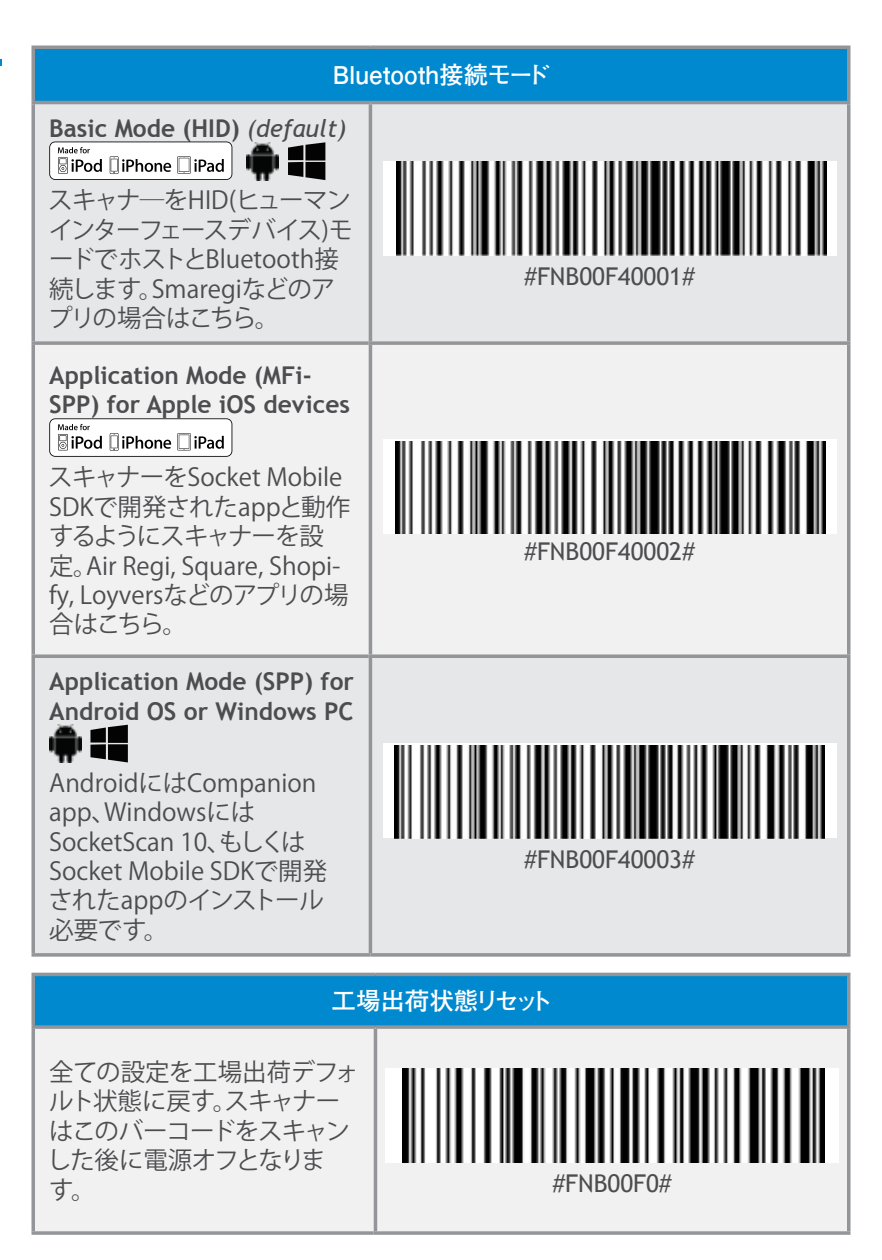
<style>
.page{position:relative;width:882px;height:1260px;background:#fff}
.page>*{position:absolute;margin:0;border:0;box-sizing:border-box;transform-origin:0 0}
.t1{font:24.5px/29.4px "Koz Go Pr 6 N";color:#4d4d4f}
.t2{font:700 24.5px/29.4px "Trebuchet MS";color:#4d4d4f}
.t3{font:24.5px/29.4px "Koz Go Pr 6 N";letter-spacing:-.04em;color:#4d4d4f}
.t4{font:24.5px/29.4px "Koz Go Pr 6 N";letter-spacing:-.03em;color:#4d4d4f}
.t5{font:24.5px "Trebuchet MS";color:#4d4d4f}
.t6{font:700 24.5px "Futo Go B101 Pr 6 N";color:#fff}
.s1{font-weight:400;font-style:italic}
</style>
<div class="page">
<div style="left:33px;top:47px;width:816px;height:56px;background:#0089cf"></div>
<div style="left:33px;top:103px;width:337px;height:240px;background:#e6e7e8"></div>
<div style="left:370px;top:103px;width:479px;height:240px;background:#e6e7e8"></div>
<div style="left:33px;top:343px;width:337px;height:313px;background:#f1f1f2"></div>
<div style="left:370px;top:343px;width:479px;height:313px;background:#f1f1f2"></div>
<div style="left:33px;top:656px;width:337px;height:299px;background:#e6e7e8"></div>
<div style="left:370px;top:656px;width:479px;height:299px;background:#e6e7e8"></div>
<hr style="left:32px;top:104px;width:3px;height:237px;background:#939598">
<svg style="left:32px;top:341px;width:337px;height:4px"></svg>
<hr style="left:32px;top:345px;width:3px;height:309px;background:#939598">
<svg style="left:32px;top:654px;width:337px;height:4px"></svg>
<hr style="left:32px;top:658px;width:3px;height:295px;background:#939598">
<hr style="left:369px;top:104px;width:3px;height:237px;background:#939598">
<hr style="left:847px;top:104px;width:3px;height:237px;background:#939598">
<svg style="left:369px;top:341px;width:481px;height:4px;background:#9d9fa1"></svg>
<hr style="left:369px;top:345px;width:3px;height:309px;background:#939598">
<hr style="left:847px;top:345px;width:3px;height:309px;background:#939598">
<svg style="left:369px;top:654px;width:481px;height:4px;background:#9e9fa2"></svg>
<hr style="left:369px;top:658px;width:3px;height:295px;background:#939598">
<hr style="left:847px;top:658px;width:3px;height:295px;background:#939598">
<svg style="left:32px;top:953px;width:338px;height:4px"></svg>
<svg style="left:370px;top:953px;width:480px;height:4px;background:#9fa0a3"></svg>
<hr style="left:32px;top:46px;width:338px;height:3px;background:#939598">
<hr style="left:32px;top:49px;width:3px;height:52px;background:#939598">
<hr style="left:370px;top:46px;width:480px;height:3px;background:#939598">
<hr style="left:847px;top:49px;width:3px;height:52px;background:#939598">
<hr style="left:32px;top:101px;width:338px;height:3px;background:#939598">
<hr style="left:370px;top:101px;width:480px;height:3px;background:#939598">
<svg style="left:49px;top:142px;width:183px;height:38px;background:#d9d9d9"></svg>
<img style="left:247px;top:142px;width:32px;height:38px">
<svg style="left:288px;top:142px;width:37px;height:38px"></svg>
<div style="left:383px;top:161px;width:453px;height:94px;background:#fff"></div>
<img style="left:396px;top:161px;width:430px;height:94px">
<svg style="left:49px;top:418px;width:183px;height:39px"></svg>
<svg style="left:383px;top:439px;width:453px;height:95px;fill:#fff"></svg>
<img style="left:395px;top:442px;width:430px;height:92px">
<img style="left:49px;top:725px;width:32px;height:37px">
<svg style="left:90px;top:725px;width:38px;height:37px"></svg>
<div style="left:383px;top:744px;width:453px;height:94px;background:linear-gradient(to bottom,#fff,#fff)"></div>
<img style="left:394px;top:746px;width:430px;height:92px">
<div style="left:33px;top:974px;width:816px;height:53px;background:#0089cf"></div>
<div style="left:33px;top:1027px;width:342px;height:206px;background:#f1f1f2"></div>
<div style="left:375px;top:1027px;width:474px;height:206px;background:#f1f1f2"></div>
<hr style="left:32px;top:1029px;width:3px;height:202px;background:#939598">
<svg style="left:32px;top:1231px;width:342px;height:4px"></svg>
<hr style="left:374px;top:1029px;width:3px;height:202px;background:#939598">
<hr style="left:847px;top:1029px;width:3px;height:202px;background:#939598">
<svg style="left:374px;top:1231px;width:476px;height:4px;background:#9ea0a3"></svg>
<hr style="left:32px;top:973px;width:343px;height:3px;background:#939598">
<hr style="left:32px;top:976px;width:3px;height:49px;background:#939598">
<hr style="left:375px;top:973px;width:475px;height:3px;background:#939598">
<hr style="left:847px;top:976px;width:3px;height:49px;background:#939598">
<svg style="left:32px;top:1025px;width:343px;height:4px"></svg>
<svg style="left:375px;top:1025px;width:475px;height:4px;background:#8a97a0"></svg>
<div style="left:385px;top:1068px;width:454px;height:95px;background:#fff"></div>
<img style="left:402px;top:1068px;width:423px;height:95px">
<p class="t6" style="left:332px;top:55px;width:220px">Bluetooth接続モード</p>
<p class="t2" style="left:49px;top:113px;width:299px">Basic Mode (HID) <span class="s1">(default)</span></p>
<p class="t3" style="left:48px;top:186px;width:307px">スキャナ―をHID(ヒューマンインターフェースデバイス)モードでホストとBluetooth接続します。Smaregiなどのアプリの場合はこちら。</p>
<p class="t2" style="left:49px;top:361px;width:302px">Application Mode (MFi-<br>SPP) for Apple iOS devices</p>
<p class="t1" style="left:48px;top:463px;width:304px">スキャナーをSocket Mobile<br>SDKで開発されたappと動作するようにスキャナーを設定。Air Regi, Square, Shopi&shy;fy, Loyversなどのアプリの場合はこちら。</p>
<p class="t2" style="left:49px;top:667px;width:306px">Application Mode (SPP) for<br>Android OS or Windows PC</p>
<p class="t1" style="left:49px;top:769px;width:280px">AndroidにはCompanion app、Windowsには<br>SocketScan 10、もしくは<br>Socket Mobile SDKで開発されたappのインストール必要です。</p>
<p class="t5" style="left:524px;top:262px;width:172px">#FNB00F40001#</p>
<p class="t5" style="left:524px;top:537px;width:172px">#FNB00F40002#</p>
<p class="t5" style="left:524px;top:844px;width:172px">#FNB00F40003#</p>
<p class="t6" style="left:332px;top:981px;width:224px">工場出荷状態リセット</p>
<p class="t4" style="left:47px;top:1058px;width:314px">全ての設定を工場出荷デフォルト状態に戻す。スキャナーはこのバーコードをスキャンした後に電源オフとなりま<br>す。</p>
<p class="t5" style="left:552px;top:1169px;width:121px">#FNB00F0#</p>
</div>
